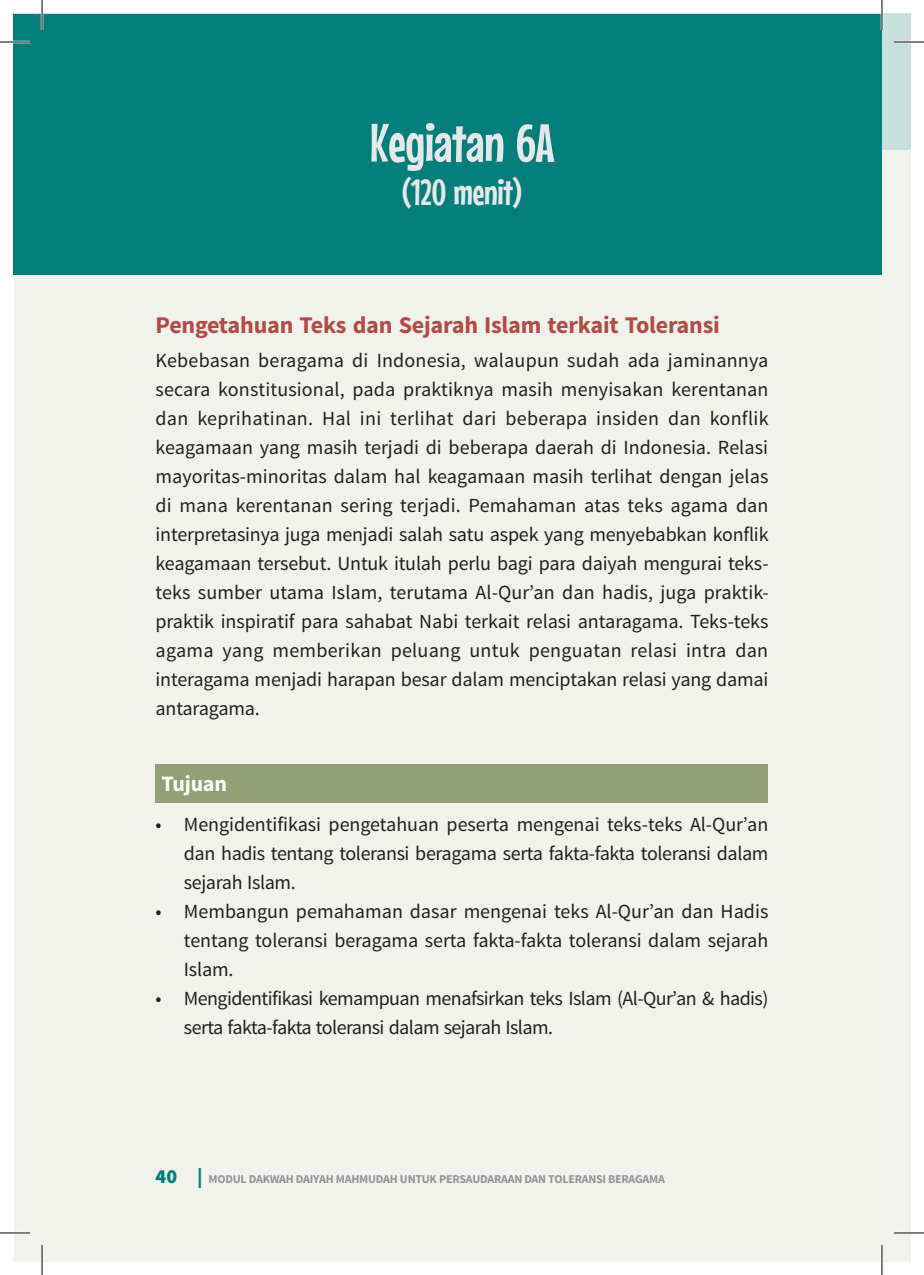
<style>
.page{position:relative;width:924px;height:1275px;background:#fff}
.page>*{position:absolute;margin:0;border:0;box-sizing:border-box;transform-origin:0 0}
.Sub_Judul{font:54px "Mouse Memoirs";letter-spacing:-.01em;color:#e6e7e9}
.Sub_Judul-2{font:36px "Mouse Memoirs";letter-spacing:-.01em;color:#e6e7e9}
.Subhead_1{font:700 24px "Source Sans Pro";letter-spacing:-.01em;color:#b44a44}
.Subhead_2{font:700 22px "Source Sans Pro";letter-spacing:-.01em;color:#fff}
.BODY_TEXT{font:20px/29px "Source Sans Pro";letter-spacing:-.01em;color:#231f20;text-align:justify}
.Nomor{font:20px/29px "Source Sans Pro";letter-spacing:-.03em;color:#231f20;text-align:justify}
.t1{font:700 12px "Source Sans Pro";letter-spacing:-.02em;color:#939598}
.s1{font-weight:900;font-size:20px;color:#047e7a}
</style>
<div class="page">
<div style="left:14px;top:15px;width:867px;height:1246px;background:#f2f2ec"></div>
<div style="left:881px;top:15px;width:28px;height:1246px;background:#f2f2ec"></div>
<div style="left:881px;top:14px;width:28px;height:136px;background:#c8e0db"></div>
<div style="left:155px;top:764px;width:613px;height:38px;background:#939f74"></div>
<div style="left:14px;top:14px;width:867px;height:260px;background:#047e7a"></div>
<hr style="left:0;top:41px;width:30px;height:2px;background:#fff">
<hr style="left:893px;top:41px;width:30px;height:2px;background:#fff">
<hr style="left:0;top:1231px;width:30px;height:3px;background:#fff">
<hr style="left:893px;top:1231px;width:30px;height:3px;background:#fff">
<hr style="left:41px;top:0;width:2px;height:30px;background:#fff">
<hr style="left:41px;top:1245px;width:2px;height:30px;background:#fff">
<hr style="left:880px;top:0;width:2px;height:30px;background:#fff">
<hr style="left:880px;top:1245px;width:2px;height:30px;background:#fff">
<hr style="left:0;top:42px;width:30px;height:1px;background:#000">
<hr style="left:893px;top:42px;width:30px;height:1px;background:#000">
<hr style="left:0;top:1232px;width:30px;height:1px;background:#000">
<hr style="left:893px;top:1232px;width:30px;height:1px;background:#000">
<hr style="left:42px;top:0;width:1px;height:30px;background:#000">
<hr style="left:42px;top:1245px;width:1px;height:30px;background:#000">
<hr style="left:881px;top:0;width:1px;height:30px;background:#000">
<hr style="left:881px;top:1245px;width:1px;height:30px;background:#000">
<p class="Sub_Judul" style="left:369px;top:111px;width:186px">Kegiatan 6A</p>
<p class="Sub_Judul-2" style="left:402px;top:171px;width:121px">(120 menit)</p>
<p class="Subhead_1" style="left:155px;top:309px;width:565px">Pengetahuan Teks dan Sejarah Islam terkait Toleransi</p>
<p class="BODY_TEXT" style="left:155px;top:346px;width:614px">Kebebasan beragama di Indonesia, walaupun sudah ada jaminannya secara konstitusional, pada praktiknya masih menyisakan kerentanan dan keprihatinan. Hal ini terlihat dari beberapa insiden dan konflik keagamaan yang masih terjadi di beberapa daerah di Indonesia. Relasi mayoritas-minoritas dalam hal keagamaan masih terlihat dengan jelas di mana kerentanan sering terjadi. Pemahaman atas teks agama dan interpretasinya juga menjadi salah satu aspek yang menyebabkan konflik keagamaan tersebut. Untuk itulah perlu bagi para daiyah mengurai teks&shy;teks sumber utama Islam, terutama Al-Qur’an dan hadis, juga praktik&shy;praktik inspiratif para sahabat Nabi terkait relasi antaragama. Teks-teks agama yang memberikan peluang untuk penguatan relasi intra dan interagama menjadi harapan besar dalam menciptakan relasi yang damai antaragama.</p>
<p class="Subhead_2" style="left:161px;top:769px;width:67px">Tujuan</p>
<p class="Nomor" style="left:184px;top:810px;width:586px;text-indent:-28px">• Mengidentifikasi pengetahuan peserta mengenai teks-teks Al-Qur’an dan hadis tentang toleransi beragama serta fakta-fakta toleransi dalam sejarah Islam.</p>
<p class="Nomor" style="left:184px;top:897px;width:585px;text-indent:-28px">• Membangun pemahaman dasar mengenai teks Al-Qur’an dan Hadis tentang toleransi beragama serta fakta-fakta toleransi dalam sejarah Islam.</p>
<p class="Nomor" style="left:184px;top:984px;width:585px;text-indent:-28px">• Mengidentifikasi kemampuan menafsirkan teks Islam (Al-Qur’an &amp; hadis) serta fakta-fakta toleransi dalam sejarah Islam.</p>
<p class="t1" style="left:155px;top:1170px;width:510px"><span class="s1">40 |</span> MODUL DAKWAH DAIYAH MAHMUDAH UNTUK PERSAUDARAAN DAN TOLERANSI BERAGAMA</p>
</div>
